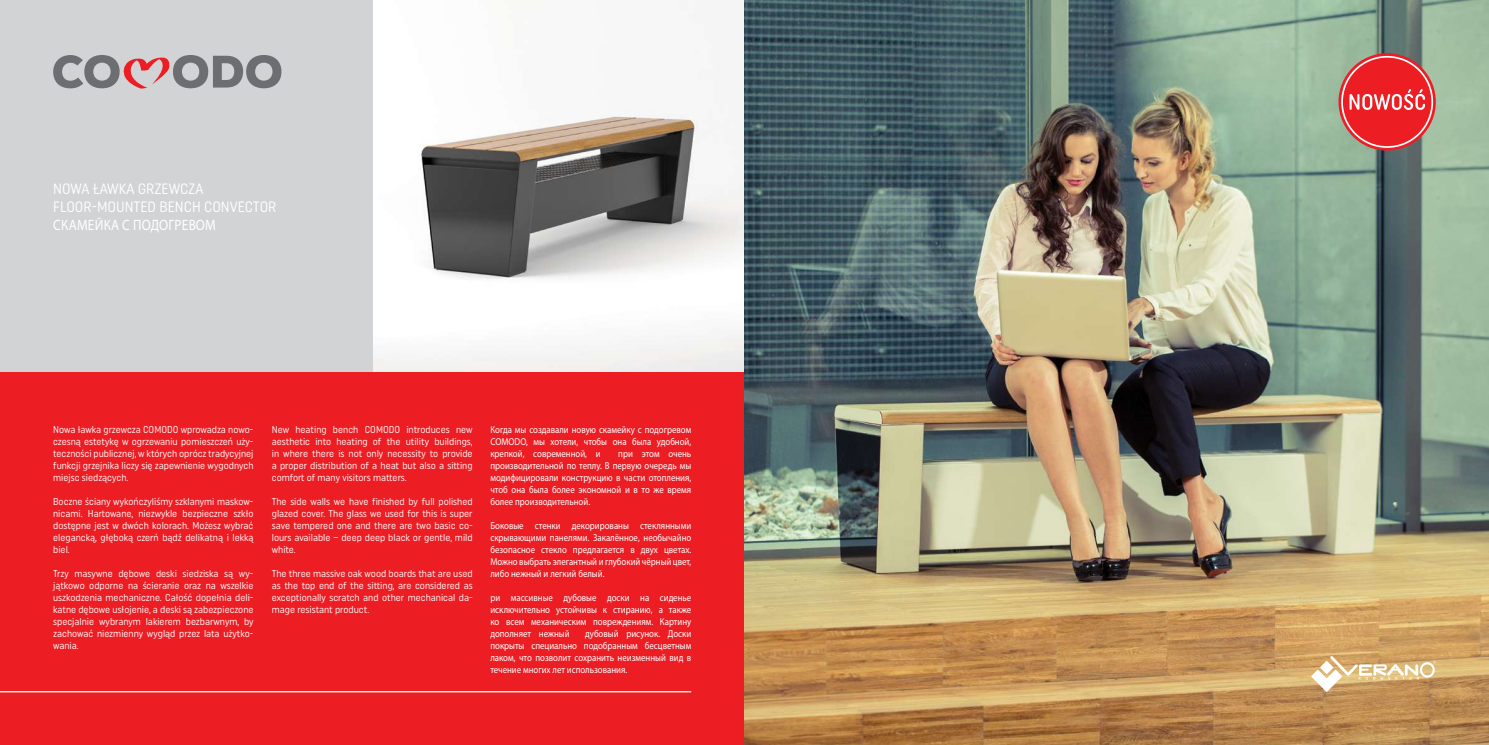
<style>
.page{position:relative;width:1489px;height:745px;background:#fff}
.page>*{position:absolute;margin:0;border:0;box-sizing:border-box;transform-origin:0 0}
.t1{font:15px/18px "Uniform Rounded Condensed";color:#fff}
.t2{font:15px "Myriad Pro";letter-spacing:.02em;color:#fff;scale:.88 1}
.t3{font:10px/12px "Uniform Rounded Condensed";color:#fff;text-align:justify}
.t4{font:10px/12px "Myriad Pro";color:#fff;text-align:justify;scale:.88 1}
</style>
<div class="page">
<div style="left:0;top:0;width:373px;height:372px;background:#d1d3d4"></div>
<img style="left:373px;top:0;width:371px;height:372px">
<div style="left:0;top:372px;width:744px;height:372px;background:#ed1d24"></div>
<hr style="left:0;top:690px;width:691px;height:2px;background:#fff">
<svg style="left:53px;top:55px;width:228px;height:34px"></svg>
<img style="left:744px;top:0;width:744px;height:744px">
<svg style="left:1311px;top:655px;width:124px;height:36px"></svg>
<svg style="left:1338px;top:53px;width:97px;height:97px"></svg>
<svg style="left:1340px;top:56px;width:92px;height:92px;background:#e14d4e"></svg>
<h1 class="t1" style="left:53px;top:179px;width:225px">NOWA ŁAWKA GRZEWCZA<br>FLOOR-MOUNTED BENCH CONVECTOR</h1>
<h1 class="t2" style="left:53px;top:218px;width:186px">СКАМЕЙКА С ПОДОГРЕВОМ</h1>
<p class="t3" style="left:53px;top:423px;width:202px">Nowa ławka grzewcza COMODO wprowadza nowo&shy;czesną estetykę w ogrzewaniu pomieszczeń uży&shy;teczności publicznej, w których oprócz tradycyjnej funkcji grzejnika liczy się zapewnienie wygodnych miejsc siedzących.</p>
<p class="t3" style="left:53px;top:495px;width:202px">Boczne ściany wykończyliśmy szklanymi maskow&shy;nicami. Hartowane, niezwykle bezpieczne szkło dostępne jest w dwóch kolorach. Możesz wybrać elegancką, głęboką czerń bądź delikatną i lekką biel.</p>
<p class="t3" style="left:53px;top:567px;width:202px">Trzy masywne dębowe deski siedziska są wy&shy;jątkowo odporne na ścieranie oraz na wszelkie uszkodzenia mechaniczne. Całość dopełnia deli&shy;katne dębowe usłojenie, a deski są zabezpieczone specjalnie wybranym lakierem bezbarwnym, by zachować niezmienny wygląd przez lata użytko&shy;wania.</p>
<p class="t3" style="left:272px;top:423px;width:202px">New heating bench COMODO introduces new aesthetic into heating of the utility buildings, in where there is not only necessity to provide a proper distribution of a heat but also a sitting comfort of many visitors matters.</p>
<p class="t3" style="left:272px;top:495px;width:202px">The side walls we have finished by full polished glazed cover. The glass we used for this is super save tempered one and there are two basic co&shy;lours available – deep deep black or gentle, mild white.</p>
<p class="t3" style="left:272px;top:567px;width:202px">The three massive oak wood boards that are used as the top end of the sitting, are considered as exceptionally scratch and other mechanical da&shy;mage resistant product.</p>
<p class="t4" style="left:490px;top:423px;width:230px">Когда мы создавали новую скамейку с подогревом COMODO, мы хотели, чтобы она была удобной, крепкой, современной, и</p>
<p class="t4" style="left:490px;top:447px;width:230px;text-indent:128px">при этом очень производительной по теплу. В первую очередь мы модифицировали конструкцию в части отопления, чтоб она была более экономной и в то же время более производительной.</p>
<p class="t4" style="left:490px;top:519px;width:230px">Боковые стенки декорированы стеклянными скрывающими панелями. Закалённое, необычайно безопасное стекло предлагается в двух цветах.<br>Можно выбрать элегантный и глубокий чёрный цвет, либо нежный и легкий белый.</p>
<p class="t4" style="left:490px;top:591px;width:230px">ри массивные дубовые доски на сиденье исключительно устойчивы к стиранию, а также ко всем механическим повреждениям. Картину дополняет нежный</p>
<p class="t4" style="left:490px;top:627px;width:230px;text-indent:95px">дубовый рисунок. Доски покрыты специально подобранным бесцветным лаком, что позволит сохранить неизменный вид в течение многих лет использования.</p>
</div>
